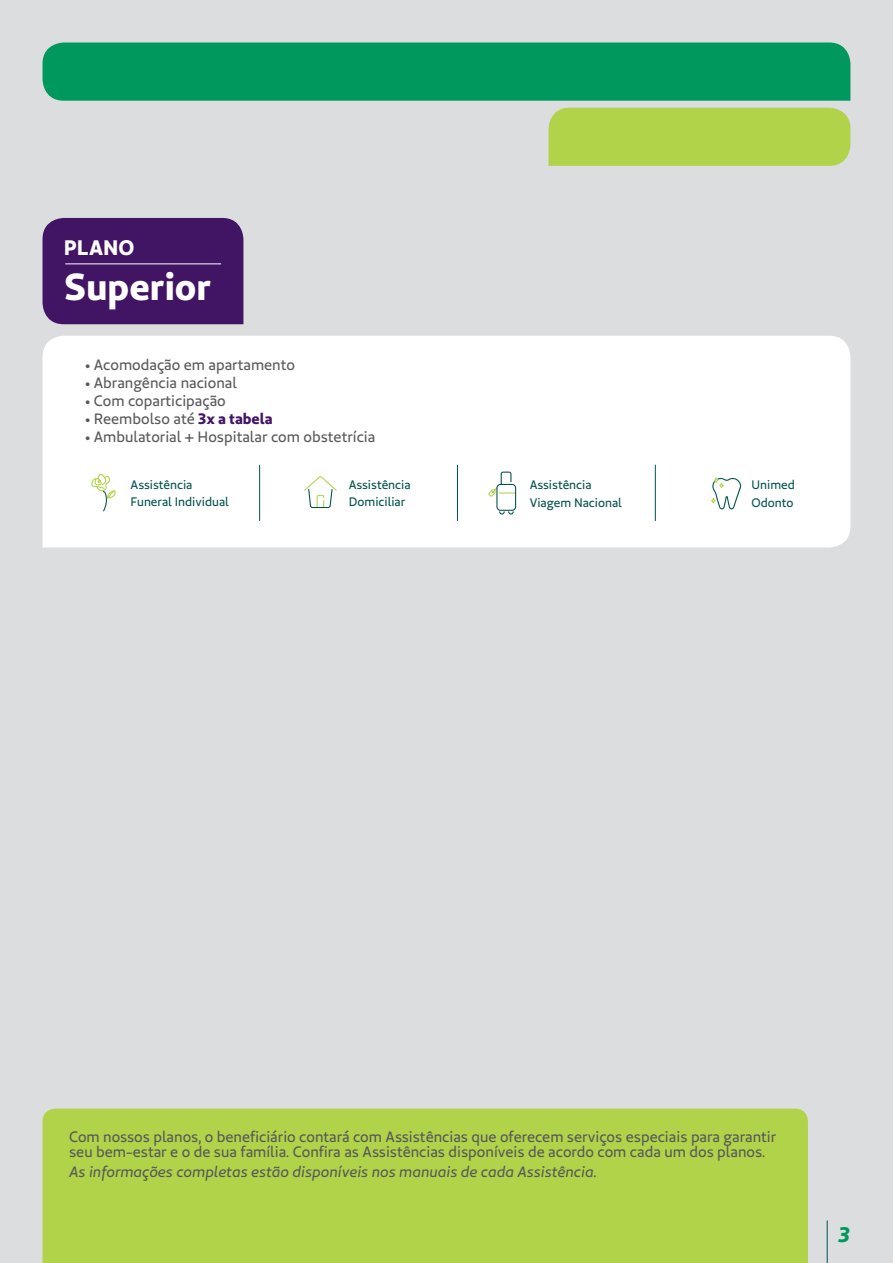
<style>
.page{position:relative;width:893px;height:1263px;background:#dcdddf}
.page>*{position:absolute;margin:0;border:0;box-sizing:border-box;transform-origin:0 0}
.t1{font:37.5px "Unimed Sans 2020 Bold";color:#fff}
.t2{font:21px "Unimed Sans 2020 Bold";color:#fff}
.t3{font:italic 21px "Unimed Sans 2020 Bold";color:#00985c}
.t4{font:15px/15px "Unimed Sans 2020 Regular";color:#57585a}
.t5{font:italic 15px "Unimed Sans 2020 Regular";color:#57585a}
.t6{font:12.3px/17.7px "Unimed Sans 2020 Regular";color:#00524d}
.s1{font-family:"Unimed Sans 2020 Bold";color:#411464}
</style>
<div class="page">
<div style="left:43px;top:1108px;width:765px;height:155px;background:#b1d349"></div>
<hr style="left:827px;top:1220px;width:1px;height:43px;background:#00524d">
<div style="left:43px;top:43px;width:807px;height:58px;background:#00985c"></div>
<div style="left:549px;top:108px;width:301px;height:58px;background:#b1d349"></div>
<div style="left:43px;top:336px;width:807px;height:211px;background:#fff"></div>
<div style="left:43px;top:218px;width:200px;height:106px;background:#411464"></div>
<hr style="left:65px;top:263px;width:156px;height:1px;background:#fff">
<hr style="left:259px;top:465px;width:1px;height:56px;background:#00524d">
<hr style="left:457px;top:465px;width:1px;height:56px;background:#00524d">
<hr style="left:655px;top:465px;width:1px;height:56px;background:#00524d">
<svg style="left:89px;top:469px;width:27px;height:43px"></svg>
<svg style="left:303px;top:475px;width:35px;height:34px"></svg>
<svg style="left:487px;top:471px;width:30px;height:44px"></svg>
<svg style="left:711px;top:477px;width:30px;height:32px"></svg>
<h2 class="t2" style="left:64px;top:233px;width:72px">PLANO</h2>
<h1 class="t1" style="left:64px;top:262px;width:149px">Superior</h1>
<p class="t4" style="left:85px;top:357px;width:212px">• Acomodação em apartamento</p>
<p class="t4" style="left:85px;top:375px;width:153px">• Abrangência nacional</p>
<p class="t4" style="left:85px;top:393px;width:142px">• Com coparticipação</p>
<p class="t4" style="left:85px;top:411px;width:189px">• Reembolso até <span class="s1">3x a tabela</span></p>
<p class="t4" style="left:85px;top:429px;width:292px">• Ambulatorial + Hospitalar com obstetrícia</p>
<p class="t6" style="left:131px;top:475px;width:100px">Assistência<br>Funeral Individual</p>
<p class="t6" style="left:349px;top:475px;width:63px">Assistência<br>Domiciliar</p>
<p class="t6" style="left:530px;top:476px;width:94px">Assistência<br>Viagem Nacional</p>
<p class="t6" style="left:751px;top:476px;width:45px">Unimed<br>Odonto</p>
<p class="t4" style="left:69px;top:1129px;width:709px">Com nossos planos, o beneficiário contará com Assistências que oferecem serviços especiais para garantir seu bem-estar e o de sua família. Confira as Assistências disponíveis de acordo com cada um dos planos.</p>
<p class="t5" style="left:69px;top:1162px;width:529px">As informações completas estão disponíveis nos manuais de cada Assistência.</p>
<h2 class="t3" style="left:838px;top:1220px;width:13px">3</h2>
</div>
